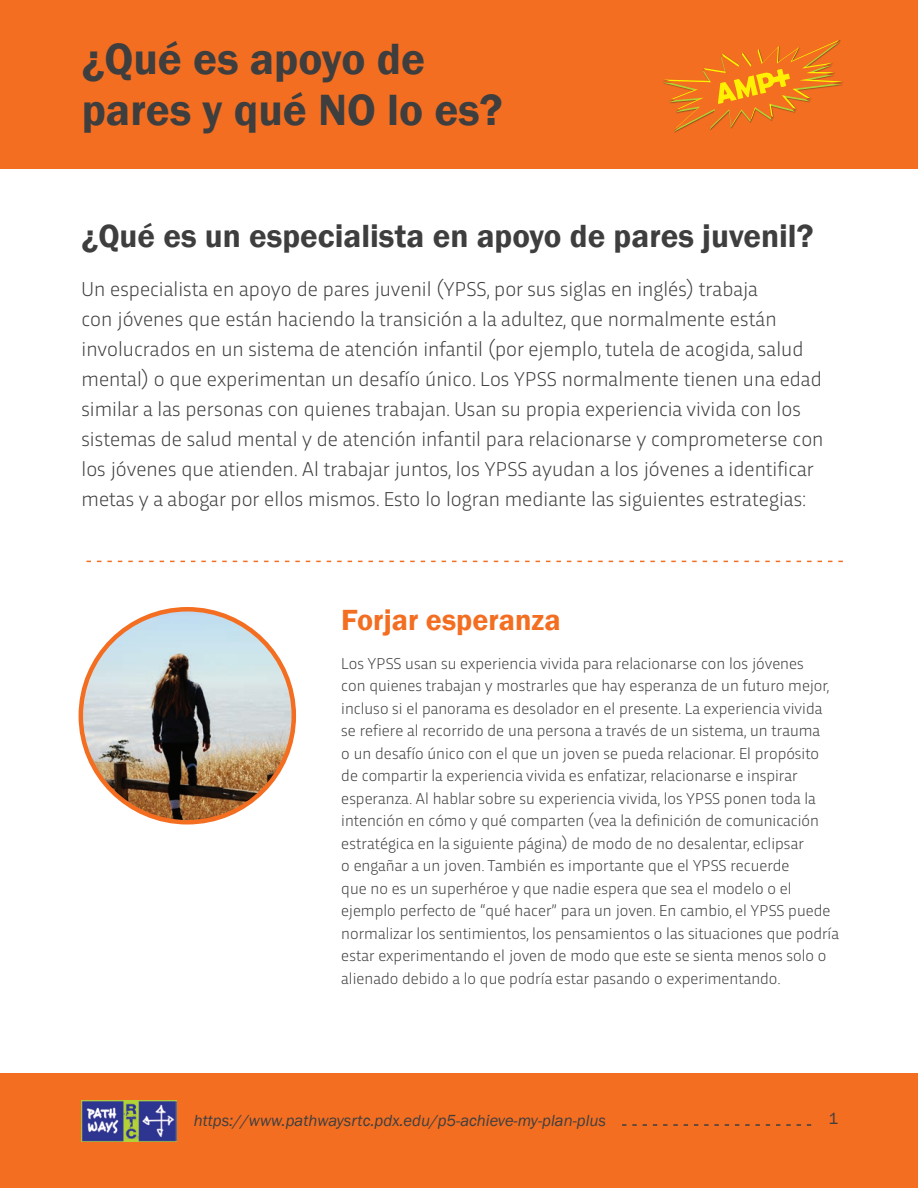
<style>
.page{position:relative;width:918px;height:1188px;background:#fff}
.page>*{position:absolute;margin:0;border:0;box-sizing:border-box;transform-origin:0 0}
.t1{font:600 45px/51px "Franklin Gothic";color:#3e3e3f}
.t2{font:600 33px "Franklin Gothic";color:#3e3e3f}
.t3{font:600 30px "Franklin Gothic";color:#f36e21}
.t4{font:300 21px/30px "Trasandina";color:#3e3e3f}
.t5{font:300 16.5px/22.5px "Trasandina";color:#3e3e3f}
.t6{font:italic 16.5px "Franklin Gothic";color:#3e3e3f}
.t7{font:16.5px "Franklin Gothic";color:#3e3e3f}
</style>
<div class="page">
<div style="left:0;top:1073px;width:918px;height:115px;background:#f36e21"></div>
<div style="left:0;top:0;width:918px;height:168px;background:#f36e21"></div>
<svg style="left:622px;top:1124px;width:189px;height:2px"></svg>
<img style="left:81px;top:1100px;width:95px;height:41px">
<svg style="left:663px;top:40px;width:180px;height:92px"></svg>
<img style="left:81px;top:609px;width:213px;height:213px;border-radius:106px">
<svg style="left:87px;top:561px;width:756px;height:1px"></svg>
<p class="t1" style="left:82px;top:34px;width:423px">¿Qué es apoyo de pares y qué NO lo es?</p>
<p class="t2" style="left:82px;top:215px;width:733px">¿Qué es un especialista en apoyo de pares juvenil?</p>
<p class="t4" style="left:82px;top:273px;width:743px">Un especialista en apoyo de pares juvenil (YPSS, por sus siglas en inglés) trabaja<br>con jóvenes que están haciendo la transición a la adultez, que normalmente están involucrados en un sistema de atención infantil (por ejemplo, tutela de acogida, salud mental) o que experimentan un desafío único. Los YPSS normalmente tienen una edad similar a las personas con quienes trabajan. Usan su propia experiencia vivida con los sistemas de salud mental y de atención infantil para relacionarse y comprometerse con los jóvenes que atienden. Al trabajar juntos, los YPSS ayudan a los jóvenes a identificar metas y a abogar por ellos mismos. Esto lo logran mediante las siguientes estrategias:</p>
<p class="t3" style="left:341px;top:602px;width:221px">Forjar esperanza</p>
<p class="t5" style="left:341px;top:651px;width:499px">Los YPSS usan su experiencia vivida para relacionarse con los jóvenes<br>con quienes trabajan y mostrarles que hay esperanza de un futuro mejor, incluso si el panorama es desolador en el presente. La experiencia vivida se refiere al recorrido de una persona a través de un sistema, un trauma<br>o un desafío único con el que un joven se pueda relacionar. El propósito de compartir la experiencia vivida es enfatizar, relacionarse e inspirar esperanza. Al hablar sobre su experiencia vivida, los YPSS ponen toda la intención en cómo y qué comparten (vea la definición de comunicación estratégica en la siguiente página) de modo de no desalentar, eclipsar<br>o engañar a un joven. También es importante que el YPSS recuerde<br>que no es un superhéroe y que nadie espera que sea el modelo o el ejemplo perfecto de “qué hacer” para un joven. En cambio, el YPSS puede normalizar los sentimientos, los pensamientos o las situaciones que podría estar experimentando el joven de modo que este se sienta menos solo o alienado debido a lo que podría estar pasando o experimentando.</p>
<p class="t6" style="left:194px;top:1110px;width:414px">https://www.pathwaysrtc.pdx.edu/p5-achieve-my-plan-plus</p>
<p class="t7" style="left:828px;top:1109px;width:11px">1</p>
</div>
